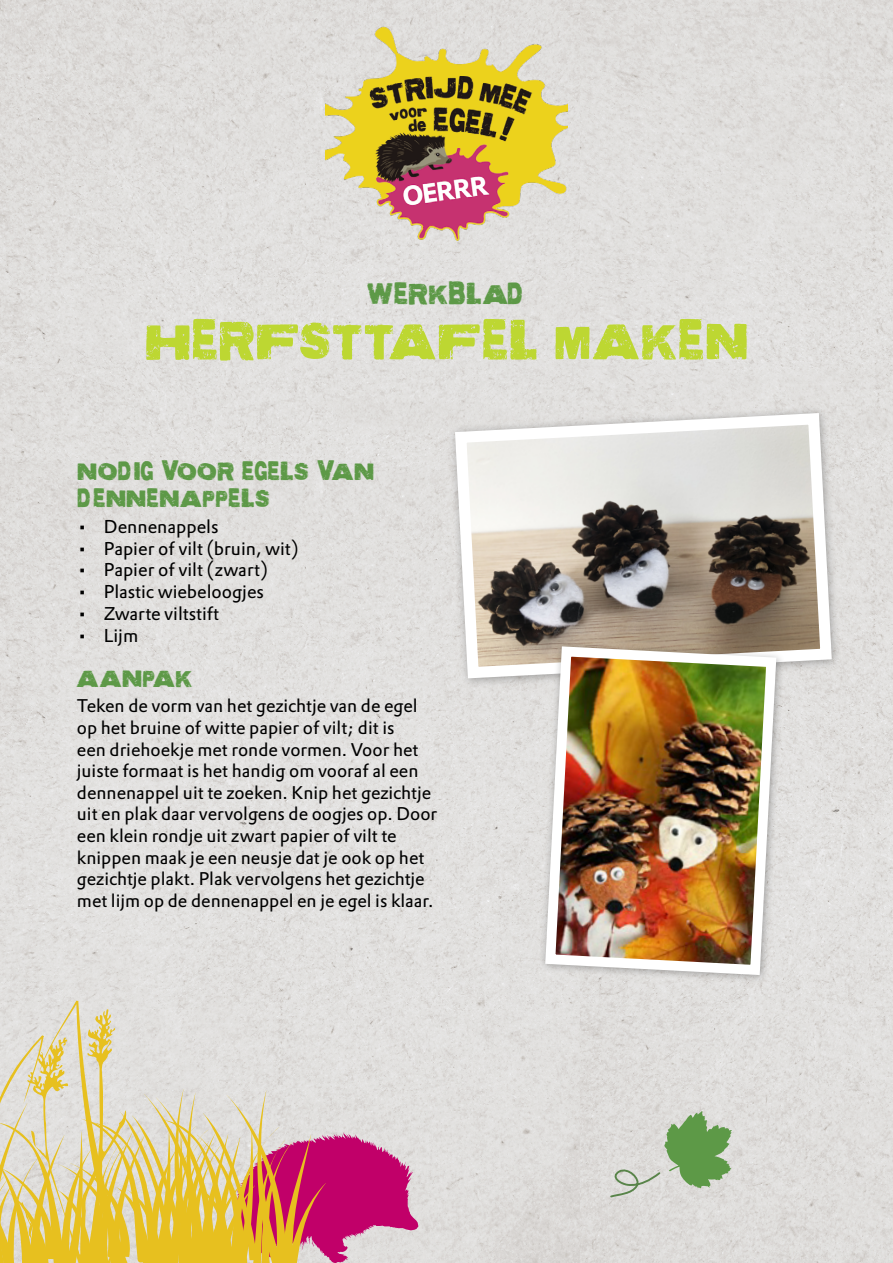
<style>
.page{position:relative;width:893px;height:1263px;background:#fff}
.page>*{position:absolute;margin:0;border:0;box-sizing:border-box;transform-origin:0 0}
.t1{font:58.5px "Morethan Enough";letter-spacing:.01em;color:#bdd732}
.t2{font:31.5px "Morethan Enough";letter-spacing:.01em;color:#5d9947}
.t3{font:27.3px/27.3px "Morethan Enough";letter-spacing:.01em;color:#5d9947}
.t4{font:18.15px "DTL Prokyon ST";color:#000}
.t5{font:18px/21.6px "DTL Prokyon ST";color:#000}
</style>
<div class="page">
<img style="left:0;top:0;width:893px;height:1263px">
<img style="left:326px;top:15px;width:241px;height:238px">
<svg style="left:0;top:1001px;width:418px;height:262px;background:#ddbda1"></svg>
<div style="left:447px;top:406px;width:395px;height:283px;background:#e0dfdd"></div>
<svg style="left:449px;top:407px;width:389px;height:277px"></svg>
<div style="left:539px;top:640px;width:246px;height:344px;background:#000;opacity:.3"></div>
<img style="left:540px;top:641px;width:241px;height:339px">
<svg style="left:609px;top:1111px;width:123px;height:88px;background:#b3c5a9"></svg>
<h2 class="t2" style="left:367px;top:271px;width:160px">WERKBLAD</h2>
<h1 class="t1" style="left:144px;top:298px;width:606px">HERFSTTAFEL MAKEN</h1>
<h3 class="t3" style="left:77px;top:457px;width:299px">NODIG VOOR EGELS VAN<br>DENNENAPPELS</h3>
<p class="t4" style="left:77px;top:514px;width:143px">• Dennenappels</p>
<p class="t4" style="left:77px;top:536px;width:223px">• Papier of vilt (bruin, wit)</p>
<p class="t4" style="left:77px;top:558px;width:193px">• Papier of vilt (zwart)</p>
<p class="t4" style="left:77px;top:580px;width:189px">• Plastic wiebeloogjes</p>
<p class="t4" style="left:77px;top:602px;width:144px">• Zwarte viltstift</p>
<p class="t4" style="left:77px;top:623px;width:63px">• Lijm</p>
<h3 class="t3" style="left:77px;top:664px;width:117px">AANPAK</h3>
<p class="t5" style="left:77px;top:695px;width:362px">Teken de vorm van het gezichtje van de egel op het bruine of witte papier of vilt; dit is<br>een driehoekje met ronde vormen. Voor het juiste formaat is het handig om vooraf al een dennenappel uit te zoeken. Knip het gezichtje uit en plak daar vervolgens de oogjes op. Door een klein rondje uit zwart papier of vilt te knippen maak je een neusje dat je ook op het gezichtje plakt. Plak vervolgens het gezichtje met lijm op de dennenappel en je egel is klaar.</p>
</div>
